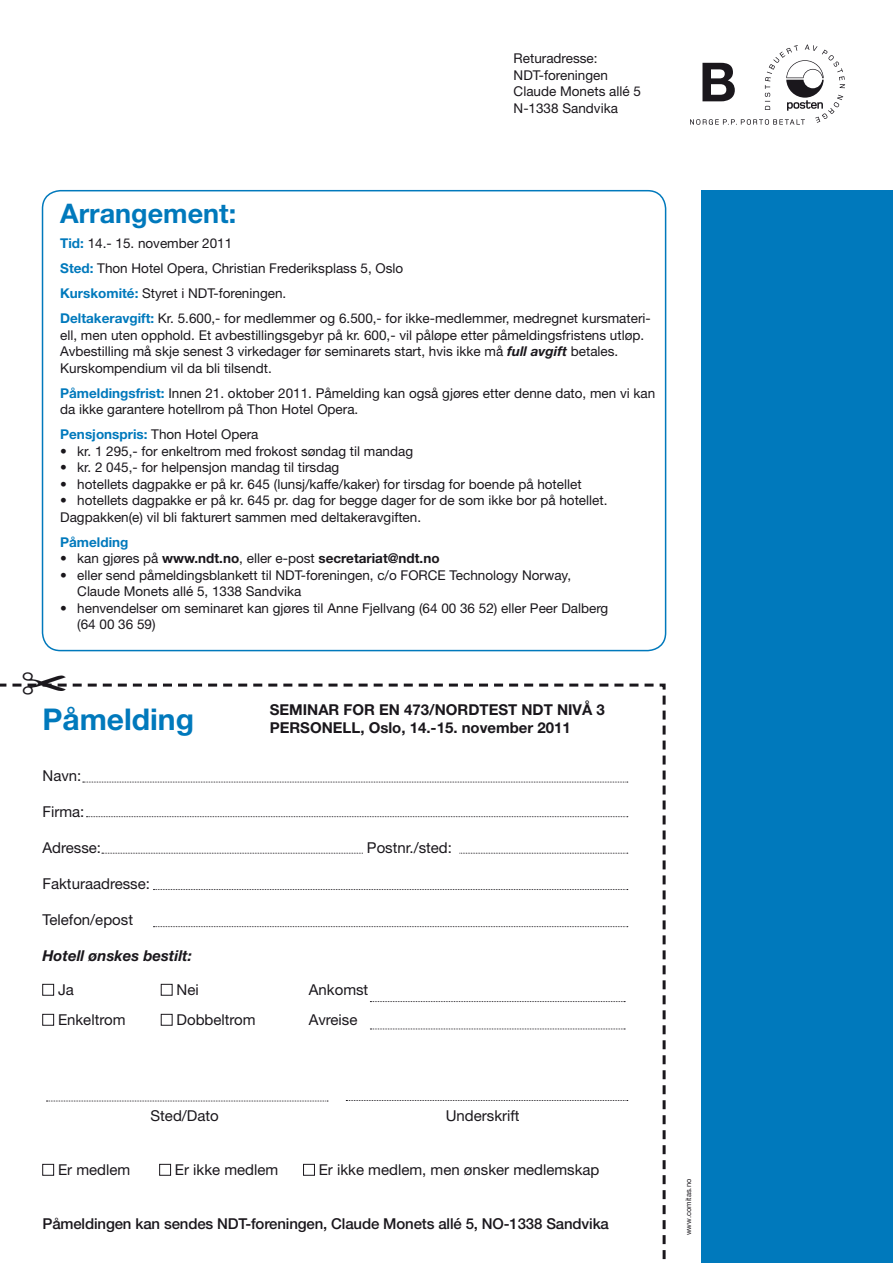
<style>
.page{position:relative;width:893px;height:1263px;background:#fff}
.page>*{position:absolute;margin:0;border:0;box-sizing:border-box;transform-origin:0 0}
.t1{font:700 54px "Helvetica Neue";color:#1a171c}
.t2{font:700 30px "Helvetica Neue";color:#0079bc}
.t3{font:700 27px "Helvetica Neue";color:#0079bc}
.t4{font:15px "Helvetica Neue";color:#1a171c}
.t5{font:500 15px "Helvetica Neue";letter-spacing:-.01em;color:#1a171c}
.t6{font:700 15px/18px "Helvetica Neue";color:#1a171c}
.t7{font:italic 700 15px "Helvetica Neue";color:#1a171c}
.t8{font:13.5px/16.5px "Helvetica Neue";color:#1a171c}
.t9{font:700 13.5px "Helvetica Neue";color:#1a171c}
.t10{font:700 13.5px "Helvetica Neue";color:#0079bc}
.t11{font:7.5px "Helvetica Neue";color:#1a171c}
.s1{font-weight:700;color:#0079bc}
.s2{font-weight:700;font-style:italic}
.s3{font-weight:400}
</style>
<div class="page">
<svg style="left:42px;top:683px;width:624px;height:577px"></svg>
<div style="left:702px;top:0;width:191px;height:1263px;background:#0079bc"></div>
<div style="left:42px;top:190px;width:624px;height:461px;border:2px solid #0079bc;border-radius:18px"></div>
<div style="left:43px;top:984px;width:11px;height:11px;border:1px solid #1a171c"></div>
<div style="left:161px;top:984px;width:11px;height:11px;border:1px solid #1a171c"></div>
<div style="left:43px;top:1014px;width:11px;height:11px;border:1px solid #1a171c"></div>
<div style="left:161px;top:1014px;width:11px;height:11px;border:1px solid #1a171c"></div>
<div style="left:43px;top:1164px;width:11px;height:11px;border:1px solid #1a171c"></div>
<div style="left:159px;top:1164px;width:12px;height:11px;border:1px solid #1a171c"></div>
<div style="left:303px;top:1164px;width:12px;height:11px;border:1px solid #1a171c"></div>
<svg style="left:83px;top:782px;width:545px;height:1px"></svg>
<svg style="left:86px;top:816px;width:542px;height:1px"></svg>
<svg style="left:102px;top:853px;width:526px;height:1px"></svg>
<svg style="left:153px;top:889px;width:475px;height:1px"></svg>
<svg style="left:153px;top:926px;width:475px;height:1px"></svg>
<div style="left:363px;top:841px;width:95px;height:25px;background:#fff"></div>
<div style="left:675px;top:0;width:218px;height:190px;background:#fff"></div>
<svg style="left:690px;top:44px;width:156px;height:81px"></svg>
<svg style="left:46px;top:1101px;width:282px;height:1px"></svg>
<svg style="left:346px;top:1100px;width:282px;height:1px"></svg>
<svg style="left:370px;top:1001px;width:255px;height:1px"></svg>
<svg style="left:370px;top:1028px;width:255px;height:1px"></svg>
<svg style="left:0;top:683px;width:654px;height:12px"></svg>
<p class="t8" style="left:514px;top:50px;width:129px">Returadresse:<br>NDT-foreningen<br>Claude Monets allé 5<br>N-1338 Sandvika</p>
<h1 class="t1" style="left:699px;top:49px;width:40px">B</h1>
<h3 class="t3" style="left:60px;top:197px;width:177px">Arrangement:</h3>
<p class="t8" style="left:60px;top:231px;width:592px;line-height:25px"><span class="s1">Tid:</span> 14.- 15. november 2011<br><span class="s1">Sted:</span> Thon Hotel Opera, Christian Frederiksplass 5, Oslo<br><span class="s1">Kurskomité:</span> Styret i NDT-foreningen.<br><span class="s1">Deltakeravgift:</span> Kr. 5.600,- for medlemmer og 6.500,- for ikke-medlemmer, medregnet kursmateri-</p>
<p class="t8" style="left:60px;top:326px;width:585px">ell, men uten opphold. Et avbestillingsgebyr på kr. 600,- vil påløpe etter påmeldingsfristens utløp.<br>Avbestilling må skje senest 3 virkedager før seminarets start, hvis ikke må <span class="s2">full avgift</span> betales.<br>Kurskompendium vil da bli tilsendt.</p>
<p class="t8" style="left:60px;top:384px;width:597px"><span class="s1">Påmeldingsfrist:</span> Innen 21. oktober 2011. Påmelding kan også gjøres etter denne dato, men vi kan da ikke garantere hotellrom på Thon Hotel Opera.</p>
<p class="t8" style="left:60px;top:426px;width:200px"><span class="s1">Pensjonspris:</span> Thon Hotel Opera</p>
<p class="t8" style="left:60px;top:442px;width:354px">• kr. 1 295,- for enkeltrom med frokost søndag til mandag</p>
<p class="t8" style="left:60px;top:459px;width:281px">• kr. 2 045,- for helpensjon mandag til tirsdag</p>
<p class="t8" style="left:60px;top:475px;width:523px">• hotellets dagpakke er på kr. 645 (lunsj/kaffe/kaker) for tirsdag for boende på hotellet</p>
<p class="t8" style="left:60px;top:492px;width:549px">• hotellets dagpakke er på kr. 645 pr. dag for begge dager for de som ikke bor på hotellet.<br>Dagpakken(e) vil bli fakturert sammen med deltakeravgiften.</p>
<p class="t10" style="left:60px;top:533px;width:70px">Påmelding</p>
<p class="t9" style="left:60px;top:550px;width:381px"><span class="s3">• kan gjøres på</span> www.ndt.no<span class="s3">, eller e-post</span> secretariat@ndt.no</p>
<p class="t8" style="left:77px;top:566px;width:495px;text-indent:-17px">• eller send påmeldingsblankett til NDT-foreningen, c/o FORCE Technology Norway,<br>Claude Monets allé 5, 1338 Sandvika</p>
<p class="t8" style="left:77px;top:599px;width:532px;text-indent:-17px">• henvendelser om seminaret kan gjøres til Anne Fjellvang (64 00 36 52) eller Peer Dalberg (64 00 36 59)</p>
<h2 class="t2" style="left:43px;top:701px;width:153px">Påmelding</h2>
<p class="t6" style="left:270px;top:701px;width:337px">SEMINAR FOR EN 473/NORDTEST NDT NIVÅ 3<br>PERSONELL, Oslo, 14.-15. november 2011</p>
<p class="t4" style="left:43px;top:767px;width:40px">Navn:</p>
<p class="t4" style="left:43px;top:803px;width:43px">Firma:</p>
<p class="t4" style="left:43px;top:839px;width:60px">Adresse:</p>
<p class="t4" style="left:43px;top:875px;width:109px">Fakturaadresse:</p>
<p class="t4" style="left:43px;top:911px;width:92px">Telefon/epost</p>
<p class="t7" style="left:43px;top:946px;width:151px">Hotell ønskes bestilt:</p>
<p class="t4" style="left:58px;top:981px;width:17px">Ja</p>
<p class="t4" style="left:176px;top:981px;width:24px">Nei</p>
<p class="t4" style="left:309px;top:981px;width:61px">Ankomst</p>
<p class="t4" style="left:58px;top:1011px;width:69px">Enkeltrom</p>
<p class="t4" style="left:176px;top:1011px;width:81px">Dobbeltrom</p>
<p class="t4" style="left:309px;top:1011px;width:50px">Avreise</p>
<p class="t4" style="left:367px;top:838px;width:87px">Postnr./sted:</p>
<p class="t4" style="left:151px;top:1107px;width:70px">Sted/Dato</p>
<p class="t4" style="left:446px;top:1107px;width:75px">Underskrift</p>
<p class="t4" style="left:58px;top:1161px;width:74px">Er medlem</p>
<p class="t4" style="left:175px;top:1161px;width:105px">Er ikke medlem</p>
<p class="t4" style="left:319px;top:1161px;width:282px">Er ikke medlem, men ønsker medlemskap</p>
<p class="t5" style="left:43px;top:1215px;width:568px">Påmeldingen kan sendes NDT-foreningen, Claude Monets allé 5, NO-1338 Sandvika</p>
<p class="t11" style="left:684px;top:1235px;width:58px;rotate:-90deg">www.comitas.no</p>
</div>
